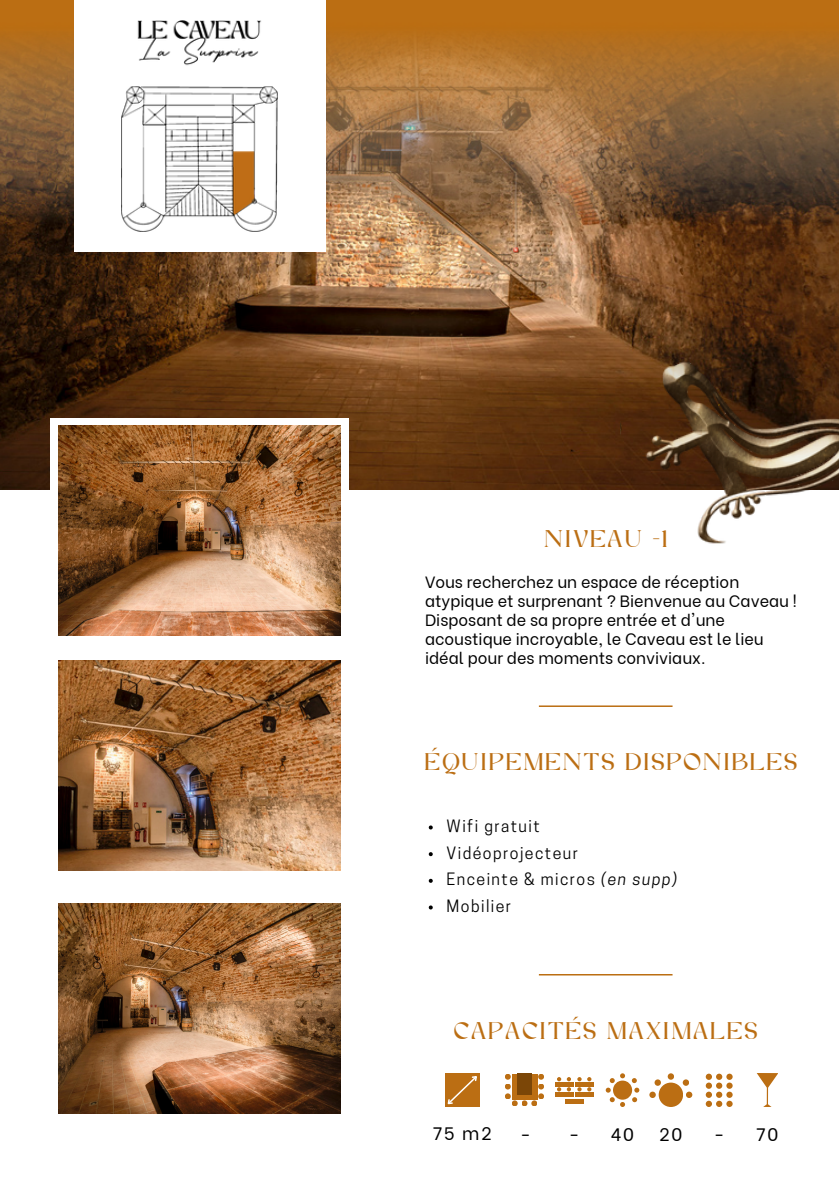
<style>
.page{position:relative;width:839px;height:1191px;background:#fff}
.page>*{position:absolute;margin:0;border:0;box-sizing:border-box;transform-origin:0 0}
.t1{font:24px "Auten Shany";letter-spacing:.1em;color:#bb6e13}
.t2{font:18px "Be Vietnam";letter-spacing:.09em;color:#000}
.t3{font:16.2px/19px "Be Vietnam";color:#000}
.t4{font:16px "Cooper Hewitt";letter-spacing:.09em;color:#000}
.s1{font-style:italic}
</style>
<div class="page">
<img style="left:0;top:226px;width:838px;height:263px">
<img style="left:59px;top:661px;width:282px;height:210px">
<img style="left:59px;top:903px;width:282px;height:210px">
<div style="left:50px;top:418px;width:299px;height:225px;background:#fff"></div>
<img style="left:59px;top:426px;width:282px;height:210px">
<img style="left:0;top:0;width:838px;height:226px">
<hr style="left:539px;top:705px;width:133px;height:2px;background:#bb6e13">
<svg style="left:505px;top:1074px;width:39px;height:32px"></svg>
<div style="left:517px;top:1073px;width:14px;height:21px;background:#7b4607"></div>
<hr style="left:554px;top:1082px;width:19px;height:4px;background:#bb6e13">
<svg style="left:557px;top:1077px;width:14px;height:4px"></svg>
<hr style="left:575px;top:1082px;width:18px;height:4px;background:#bb6e13">
<svg style="left:587px;top:1077px;width:4px;height:4px"></svg>
<svg style="left:577px;top:1077px;width:4px;height:4px"></svg>
<hr style="left:554px;top:1092px;width:19px;height:4px;background:#bb6e13">
<svg style="left:557px;top:1087px;width:14px;height:4px"></svg>
<hr style="left:575px;top:1092px;width:18px;height:4px;background:#bb6e13">
<svg style="left:587px;top:1087px;width:4px;height:4px"></svg>
<svg style="left:577px;top:1087px;width:4px;height:4px"></svg>
<hr style="left:565px;top:1099px;width:18px;height:4px;background:#bb6e13">
<div style="left:705px;top:1074px;width:7px;height:6px;background:#bb6e13;border-radius:50%"></div>
<div style="left:705px;top:1083px;width:7px;height:6px;background:#bb6e13;border-radius:50%"></div>
<div style="left:705px;top:1092px;width:7px;height:6px;background:#bb6e13;border-radius:50%"></div>
<svg style="left:716px;top:1074px;width:16px;height:33px"></svg>
<div style="left:705px;top:1101px;width:7px;height:6px;background:#bb6e13;border-radius:50%"></div>
<svg style="left:756px;top:1073px;width:21px;height:34px"></svg>
<div style="left:613px;top:1081px;width:19px;height:19px;background:#bb6e13;border-radius:50%"></div>
<svg style="left:620px;top:1102px;width:5px;height:5px"></svg>
<svg style="left:631px;top:1078px;width:8px;height:24px"></svg>
<svg style="left:620px;top:1073px;width:5px;height:5px"></svg>
<svg style="left:605px;top:1078px;width:9px;height:24px"></svg>
<div style="left:658px;top:1083px;width:25px;height:24px;background:#bb6e13;border-radius:50%"></div>
<div style="left:682px;top:1079px;width:7px;height:7px;background:#bb6e13;border-radius:50%"></div>
<div style="left:654px;top:1079px;width:7px;height:7px;background:#bb6e13;border-radius:50%"></div>
<svg style="left:686px;top:1092px;width:6px;height:6px"></svg>
<div style="left:667px;top:1073px;width:7px;height:7px;background:#bb6e13;border-radius:50%"></div>
<svg style="left:649px;top:1092px;width:6px;height:6px"></svg>
<svg style="left:445px;top:1073px;width:35px;height:34px"></svg>
<hr style="left:539px;top:974px;width:133px;height:2px;background:#bb6e13">
<img style="left:620px;top:333px;width:218px;height:211px">
<div style="left:74px;top:0;width:251px;height:252px;background:#fff"></div>
<img style="left:122px;top:20px;width:156px;height:212px">
<svg style="left:429px;top:825px;width:4px;height:4px"></svg>
<svg style="left:429px;top:852px;width:4px;height:4px"></svg>
<svg style="left:429px;top:879px;width:4px;height:4px"></svg>
<svg style="left:429px;top:905px;width:4px;height:4px"></svg>
<h2 class="t1" style="left:544px;top:529px;width:125px">NIVEAU -1</h2>
<h1 class="t3" style="left:425px;top:571px;width:373px">Vous recherchez un espace de réception atypique et surprenant ? Bienvenue au Caveau !<br>Disposant de sa propre entrée et d'une acoustique incroyable, le Caveau est le lieu idéal pour des moments conviviaux.</h1>
<p class="t1" style="left:425px;top:752px;width:373px">ÉQUIPEMENTS DISPONIBLES</p>
<h1 class="t4" style="left:446px;top:820px;width:95px">Wifi gratuit</h1>
<p class="t4" style="left:446px;top:847px;width:133px">Vidéoprojecteur</p>
<p class="t4" style="left:446px;top:873px;width:232px">Enceinte &amp; micros <span class="s1">(en supp)</span></p>
<p class="t4" style="left:446px;top:900px;width:66px">Mobilier</p>
<p class="t1" style="left:454px;top:1021px;width:304px">CAPACITÉS MAXIMALES</p>
<p class="t2" style="left:433px;top:1118px;width:60px">75 m2</p>
<h1 class="t2" style="left:520px;top:1120px;width:12px">-</h1>
<p class="t2" style="left:568px;top:1120px;width:12px">-</p>
<p class="t2" style="left:610px;top:1120px;width:25px">40</p>
<p class="t2" style="left:659px;top:1120px;width:25px">20</p>
<p class="t2" style="left:713px;top:1120px;width:12px">-</p>
<p class="t2" style="left:756px;top:1120px;width:23px">70</p>
</div>
